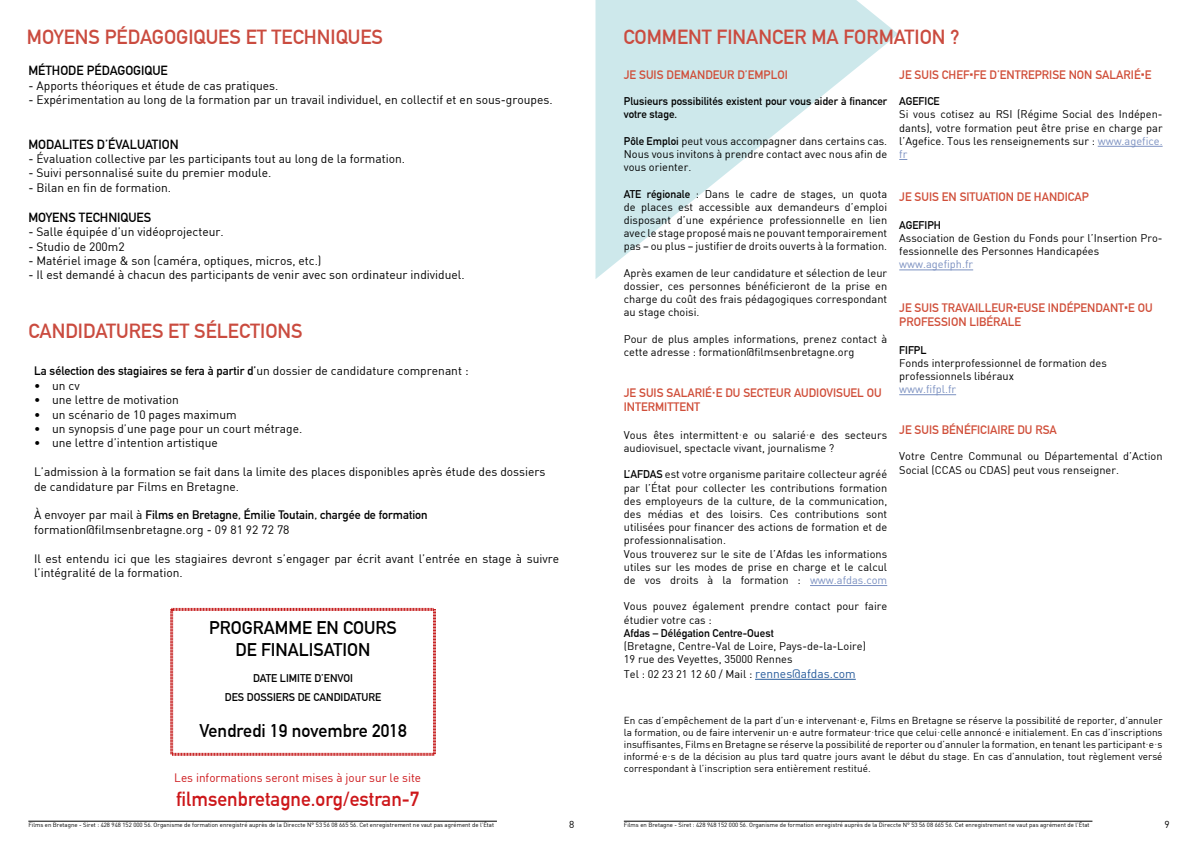
<style>
.page{position:relative;width:1191px;height:842px;background:#fff}
.page>*{position:absolute;margin:0;border:0;box-sizing:border-box;transform-origin:0 0}
.t1{font:700 20px "DIN Alternate";color:#ca4b3f}
.t2{font:700 20px "DIN Alternate";color:#cd171a}
.t3{font:700 18px/21.6px "DIN Alternate";color:#000;text-align:center}
.t4{font:700 13px "DIN Alternate";color:#000}
.t5{font:12px/14.4px "DIN";color:#000}
.t6{font:700 12px/14.4px "DIN Alternate";color:#d04e39}
.t7{font:700 12px "DIN Alternate";color:#000}
.t8{font:12px "DIN";color:#cd171a}
.t9{font:11px/13.2px "DIN";color:#000}
.t10{font:700 11px/19.2px "DIN Alternate";color:#000;text-align:center}
.t11{font:11px "DIN";color:#7c91c1}
.t12{font:10px/12px "DIN";color:#000;text-align:justify}
.t13{font:6px "DIN";color:#000}
.s1{font-family:"DIN";font-weight:400}
.s2{font-family:"DIN Alternate";font-weight:700}
.s3{font-family:"Arial"}
.s4{font-family:"Arial";color:#575756}
.s5{color:#7c91c1}
.s6{font-size:12px;color:#275b9b}
.s7{font-family:"Arial";font-weight:900}
</style>
<div class="page">
<hr style="left:28px;top:821px;width:469px;height:1px;background:#000">
<hr style="left:624px;top:821px;width:468px;height:1px;background:#000">
<svg style="left:170px;top:607px;width:266px;height:149px"></svg>
<svg style="left:595px;top:0;width:303px;height:279px;fill:#cde8eb"></svg>
<hr style="left:810px;top:585px;width:77px;height:1px;background:#7c91c1">
<hr style="left:755px;top:679px;width:100px;height:1px;background:#275b9b">
<hr style="left:1097px;top:146px;width:65px;height:1px;background:#7c91c1">
<hr style="left:899px;top:270px;width:74px;height:1px;background:#7c91c1">
<hr style="left:899px;top:394px;width:57px;height:1px;background:#7c91c1">
<h1 class="t1" style="left:27px;top:22px;width:357px">MOYENS PÉDAGOGIQUES ET TECHNIQUES</h1>
<p class="t4" style="left:28px;top:61px;width:141px">MÉTHODE PÉDAGOGIQUE</p>
<p class="t5" style="left:28px;top:78px;width:252px">- Apports théoriques et étude de cas pratiques.</p>
<p class="t5" style="left:28px;top:92px;width:526px">- Expérimentation au long de la formation par un travail individuel, en collectif et en sous-groupes.</p>
<p class="t4" style="left:28px;top:134px;width:152px">MODALITES D’ÉVALUATION</p>
<p class="t5" style="left:28px;top:151px;width:378px">- Évaluation collective par les participants tout au long de la formation.</p>
<p class="t5" style="left:28px;top:166px;width:244px">- Suivi personnalisé suite du premier module.</p>
<p class="t5" style="left:28px;top:180px;width:144px">- Bilan en fin de formation.</p>
<p class="t4" style="left:28px;top:207px;width:124px">MOYENS TECHNIQUES</p>
<p class="t5" style="left:28px;top:224px;width:197px">- Salle équipée d’un vidéoprojecteur.</p>
<p class="t5" style="left:28px;top:239px;width:98px">- Studio de 200m2</p>
<p class="t5" style="left:28px;top:253px;width:295px">- Matériel image &amp; son (caméra, optiques, micros, etc.)</p>
<p class="t5" style="left:28px;top:268px;width:438px">- Il est demandé à chacun des participants de venir avec son ordinateur individuel.</p>
<h1 class="t1" style="left:28px;top:316px;width:276px">CANDIDATURES ET SÉLECTIONS</h1>
<p class="t7" style="left:34px;top:362px;width:436px">La sélection des stagiaires se fera à partir d’<span class="s1">un dossier de candidature comprenant :</span></p>
<p class="t5" style="left:34px;top:378px;width:47px">• un cv</p>
<p class="t5" style="left:34px;top:392px;width:146px">• une lettre de motivation</p>
<p class="t5" style="left:34px;top:407px;width:204px">• un scénario de 10 pages maximum</p>
<p class="t5" style="left:34px;top:421px;width:270px">• un synopsis d’une page pour un court métrage.</p>
<p class="t5" style="left:34px;top:436px;width:185px">• une lettre d’intention artistique</p>
<p class="t5" style="left:34px;top:464px;width:513px">L’admission à la formation se fait dans la limite des places disponibles après étude des dossiers de candidature par Films en Bretagne.</p>
<p class="t7" style="left:34px;top:506px;width:395px"><span class="s1">À envoyer par mail à</span> Films en Bretagne, Émilie Toutain, chargée de formation</p>
<p class="t5" style="left:34px;top:522px;width:257px">formation@filmsenbretagne.org - 09 81 92 72 78</p>
<p class="t5" style="left:34px;top:551px;width:527px">Il est entendu ici que les stagiaires devront s’engager par écrit avant l’entrée en stage à suivre l’intégralité de la formation.</p>
<h2 class="t3" style="left:209px;top:616px;width:189px">PROGRAMME EN COURS<br>DE FINALISATION</h2>
<p class="t10" style="left:225px;top:668px;width:158px">DATE LIMITE D’ENVOI<br>DES DOSSIERS DE CANDIDATURE</p>
<h2 class="t3" style="left:199px;top:719px;width:209px">Vendredi 19 novembre 2018</h2>
<p class="t8" style="left:174px;top:770px;width:248px">Les informations seront mises à jour sur le site</p>
<h1 class="t2" style="left:176px;top:783px;width:245px">filmsenbretagne.org/estran-7</h1>
<h1 class="t1" style="left:623px;top:22px;width:338px">COMMENT FINANCER MA FORMATION ?</h1>
<p class="t6" style="left:624px;top:67px;width:165px">JE SUIS DEMANDEUR D’EMPLOI</p>
<p class="t10" style="left:624px;top:94px;width:265px;line-height:13.2px;text-align:left">Plusieurs possibilités existent pour vous aider à financer votre stage.</p>
<p class="t9" style="left:624px;top:134px;width:265px;text-align:justify"><span class="s2">Pôle Emploi</span> peut vous accompagner dans certains cas.<br>Nous vous invitons à prendre contact avec nous afin de vous orienter.</p>
<p class="t9" style="left:624px;top:187px;width:265px;text-align:justify"><span class="s2">ATE régionale</span> : Dans le cadre de stages, un quota de places est accessible aux demandeurs d’emploi disposant d’une expérience professionnelle en lien avec le stage proposé mais ne pouvant temporairement pas – ou plus – justifier de droits ouverts à la formation.</p>
<p class="t9" style="left:624px;top:266px;width:265px;text-align:justify">Après examen de leur candidature et sélection de leur dossier, ces personnes bénéficieront de la prise en charge du coût des frais pédagogiques correspondant au stage choisi.</p>
<p class="t9" style="left:624px;top:332px;width:265px">Pour de plus amples informations, prenez contact à cette adresse : formation@filmsenbretagne.org</p>
<p class="t6" style="left:624px;top:385px;width:259px">JE SUIS SALARIÉ<span class="s3">·</span>E DU SECTEUR AUDIOVISUEL OU<br>INTERMITTENT</p>
<p class="t9" style="left:624px;top:428px;width:265px">Vous êtes intermittent<span class="s4">·</span>e ou salarié<span class="s4">·</span>e des secteurs audiovisuel, spectacle vivant, journalisme ?</p>
<p class="t9" style="left:624px;top:468px;width:265px"><span class="s2">L’AFDAS</span> est votre organisme paritaire collecteur agréé par l’État pour collecter les contributions formation des employeurs de la culture, de la communication, des médias et des loisirs. Ces contributions sont utilisées pour financer des actions de formation et de professionnalisation.<br>Vous trouverez sur le site de l’Afdas les informations utiles sur les modes de prise en charge et le calcul de vos droits à la formation : <span class="s5">www.afdas.com</span></p>
<p class="t9" style="left:624px;top:600px;width:265px">Vous pouvez également prendre contact pour faire étudier votre cas :</p>
<p class="t10" style="left:624px;top:623px;width:151px">Afdas – Délégation Centre-Ouest</p>
<p class="t9" style="left:624px;top:639px;width:244px">(Bretagne, Centre-Val de Loire, Pays-de-la-Loire)<br>19 rue des Veyettes, 35000 Rennes</p>
<p class="t9" style="left:624px;top:667px;width:233px">Tel : 02 23 21 12 60 / Mail : <span class="s6">rennes@afdas.com</span></p>
<p class="t6" style="left:899px;top:67px;width:254px">JE SUIS CHEF<span class="s7">·</span>FE D’ENTREPRISE NON SALARIÉ<span class="s7">·</span>E</p>
<p class="t10" style="left:899px;top:91px;width:42px">AGEFICE</p>
<p class="t9" style="left:899px;top:108px;width:265px;text-align:justify">Si vous cotisez au RSI (Régime Social des Indépen&shy;dants), votre formation peut être prise en charge par l’Agefice. Tous les renseignements sur : <span class="s5">www.agefice. fr</span></p>
<p class="t6" style="left:899px;top:189px;width:191px">JE SUIS EN SITUATION DE HANDICAP</p>
<p class="t10" style="left:899px;top:215px;width:43px">AGEFIPH</p>
<p class="t9" style="left:899px;top:231px;width:265px">Association de Gestion du Fonds pour l’Insertion Pro&shy;fessionnelle des Personnes Handicapées</p>
<p class="t11" style="left:899px;top:258px;width:75px">www.agefiph.fr</p>
<p class="t6" style="left:899px;top:299px;width:255px">JE SUIS TRAVAILLEUR<span class="s7">·</span>EUSE INDÉPENDANT<span class="s7">·</span>E OU<br>PROFESSION LIBÉRALE</p>
<p class="t10" style="left:899px;top:339px;width:29px">FIFPL</p>
<p class="t9" style="left:899px;top:356px;width:209px">Fonds interprofessionnel de formation des professionnels libéraux</p>
<p class="t11" style="left:899px;top:382px;width:58px">www.fifpl.fr</p>
<p class="t6" style="left:899px;top:422px;width:159px">JE SUIS BÉNÉFICIAIRE DU RSA</p>
<p class="t9" style="left:899px;top:450px;width:265px">Votre Centre Communal ou Départemental d’Action<br>Social (CCAS ou CDAS) peut vous renseigner.</p>
<p class="t12" style="left:624px;top:714px;width:540px">En cas d’empêchement de la part d’un<span class="s4">·</span>e intervenant<span class="s4">·</span>e, Films en Bretagne se réserve la possibilité de reporter, d’annuler la formation, ou de faire intervenir un<span class="s4">·</span>e autre formateur<span class="s4">·</span>trice que celui<span class="s4">·</span>celle annoncé<span class="s4">·</span>e initialement. En cas d’inscriptions insuffisantes, Films en Bretagne se réserve la possibilité de reporter ou d’annuler la formation, en tenant les participant<span class="s4">·</span>e<span class="s4">·</span>s informé<span class="s4">·</span>e<span class="s4">·</span>s de la décision au plus tard quatre jours avant le début du stage. En cas d’annulation, tout règlement versé correspondant à l’inscription sera entièrement restitué.</p>
<p class="t13" style="left:28px;top:821px;width:467px">Films en Bretagne - Siret : 428 948 152 000 56. Organisme de formation enregistré auprès de la Direccte N° 53 56 08 665 56. Cet enregistrement ne vaut pas agrément de l’État</p>
<p class="t12" style="left:569px;top:818px;width:7px">8</p>
<p class="t13" style="left:624px;top:821px;width:467px">Films en Bretagne - Siret : 428 948 152 000 56. Organisme de formation enregistré auprès de la Direccte N° 53 56 08 665 56. Cet enregistrement ne vaut pas agrément de l’État</p>
<p class="t12" style="left:1164px;top:818px;width:7px">9</p>
</div>
